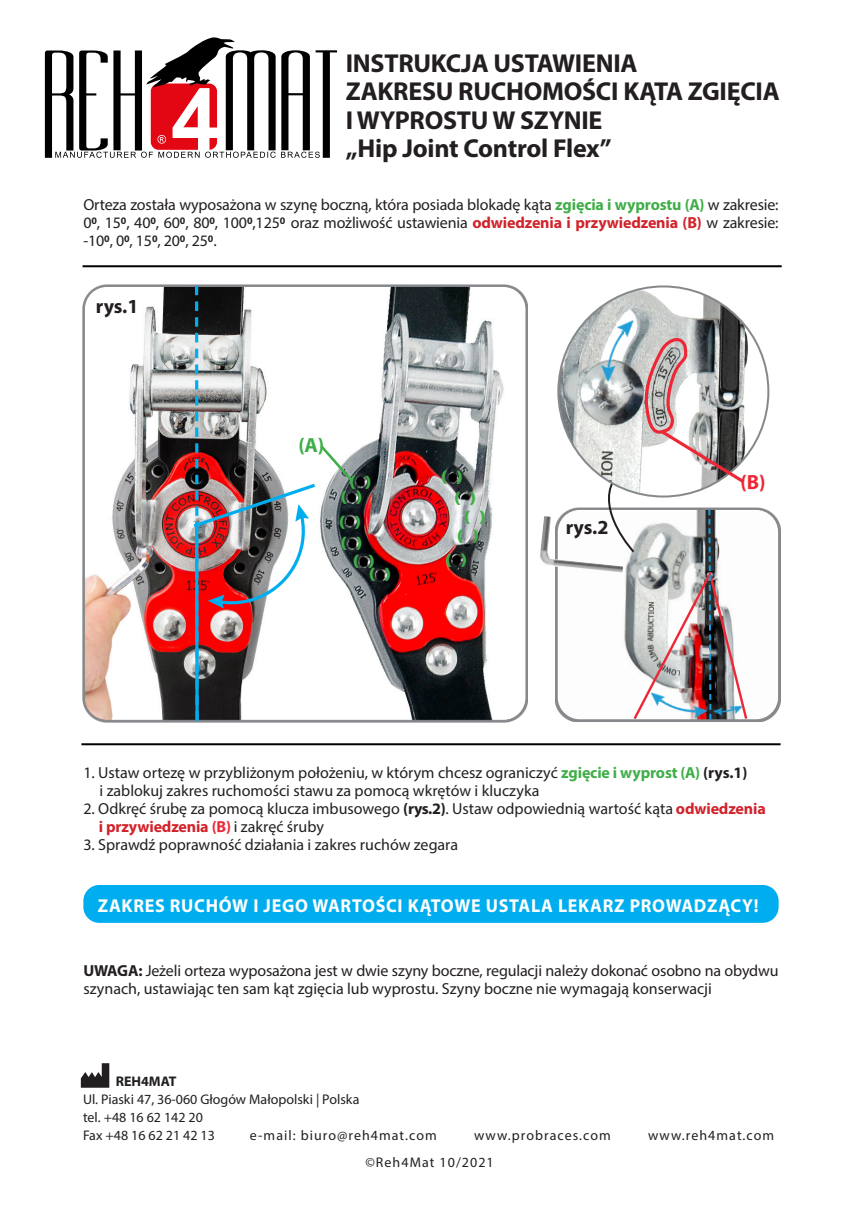
<style>
.page{position:relative;width:862px;height:1214px;background:#fff}
.page>*{position:absolute;margin:0;border:0;box-sizing:border-box;transform-origin:0 0}
.t1{font:700 26px "Myriad Pro";letter-spacing:-.01em;color:#231f20}
.t2{font:700 20.6px "Myriad Pro";color:#40ae49}
.t3{font:700 20.6px "Myriad Pro";color:#ed2836}
.t4{font:700 20px "Myriad Pro";color:#231f20}
.t5{font:700 18.8px "Myriad Pro";letter-spacing:.04em;color:#fff;scale:.96 1}
.t6{font:700 16.2px "Myriad Pro";color:#40ae49;scale:1.45 1}
.t7{font:16px/18px "Myriad Pro";color:#231f20}
.t8{font:700 16px "Myriad Pro";letter-spacing:-.01em;color:#d1232a}
.t9{font:14px "Myriad Pro";color:#231f20}
.t10{font:14px "Myriad Pro";letter-spacing:.065em;color:#231f20}
.t11{font:700 14px "Myriad Pro";color:#231f20}
.s1{font-weight:700;color:#40ae49}
.s2{font-weight:700;color:#d1232a}
.s3{font-weight:700}
.s4{color:#ed2836}
.s5{font-weight:400;color:#231f20}
</style>
<div class="page">
<img style="left:557px;top:509px;width:221px;height:210px">
<svg style="left:45px;top:37px;width:292px;height:121px"></svg>
<div style="left:84px;top:885px;width:693px;height:36px;background:#00aeef;border-radius:15px"></div>
<div style="left:83px;top:884px;width:695px;height:38px;border:2px solid #00aeef;border-radius:15px"></div>
<hr style="left:83px;top:265px;width:698px;height:2px;background:#000">
<img style="left:84px;top:286px;width:442px;height:434px">
<hr style="left:81px;top:743px;width:699px;height:2px;background:#000">
<img style="left:558px;top:286px;width:210px;height:210px;border-radius:105px">
<svg style="left:81px;top:1063px;width:28px;height:24px"></svg>
<img style="left:540px;top:516px;width:40px;height:57px">
<svg style="left:580px;top:302px;width:173px;height:420px"></svg>
<svg style="left:190px;top:286px;width:166px;height:434px"></svg>
<p class="t1" style="left:346px;top:46px;width:293px">INSTRUKCJA USTAWIENIA</p>
<p class="t1" style="left:346px;top:74px;width:435px">ZAKRESU RUCHOMOŚCI KĄTA ZGIĘCIA</p>
<p class="t1" style="left:346px;top:103px;width:258px">I WYPROSTU W SZYNIE</p>
<p class="t1" style="left:346px;top:131px;width:267px">„Hip Joint Control Flex”</p>
<p class="t7" style="left:83px;top:196px;width:697px;text-align:justify">Orteza została wyposażona w szynę boczną, która posiada blokadę kąta <span class="s1">zgięcia i wyprostu (A)</span> w zakresie:<br>0<sup>0</sup>, 15<sup>0</sup>, 40<sup>0</sup>, 60<sup>0</sup>, 80<sup>0</sup>, 100<sup>0</sup>,125<sup>0</sup> oraz możliwość ustawienia <span class="s2">odwiedzenia i przywiedzenia (B)</span> w zakresie: -10<sup>0</sup>, 0<sup>0</sup>, 15<sup>0</sup>, 20<sup>0</sup>, 25<sup>0</sup>.</p>
<p class="t4" style="left:96px;top:293px;width:44px">rys.1</p>
<p class="t2" style="left:298px;top:431px;width:27px">(A)</p>
<p class="t6" style="left:349px;top:470px;width:17px">( )</p>
<p class="t6" style="left:440px;top:465px;width:17px">( )</p>
<p class="t3" style="left:740px;top:468px;width:27px">(B)</p>
<p class="t6" style="left:340px;top:486px;width:17px">( )</p>
<p class="t6" style="left:454px;top:486px;width:17px">( )</p>
<p class="t6" style="left:339px;top:510px;width:17px">( )</p>
<p class="t6" style="left:340px;top:532px;width:17px">( )</p>
<p class="t6" style="left:352px;top:550px;width:17px">( )</p>
<p class="t6" style="left:369px;top:563px;width:17px">( )</p>
<p class="t6" style="left:463px;top:505px;width:17px">( )</p>
<p class="t6" style="left:445px;top:548px;width:17px">( )</p>
<p class="t6" style="left:456px;top:525px;width:17px">( )</p>
<p class="t4" style="left:566px;top:514px;width:44px">rys.2</p>
<p class="t7" style="left:83px;top:763px;width:665px">1. Ustaw ortezę w przybliżonym położeniu, w którym chcesz ograniczyć <span class="s1">zgięcie i wyprost (A)</span> <span class="s3">(rys.1)</span></p>
<p class="t7" style="left:99px;top:781px;width:441px">i zablokuj zakres ruchomości stawu za pomocą wkrętów i kluczyka</p>
<p class="t7" style="left:83px;top:799px;width:684px">2. Odkręć śrubę za pomocą klucza imbusowego <span class="s3">(rys.2)</span>. Ustaw odpowiednią wartość kąta <span class="s2">odwiedzenia</span></p>
<p class="t8" style="left:99px;top:816px;width:227px">i przywiedzenia <span class="s4">(B)</span> <span class="s5">i zakręć śruby</span></p>
<p class="t7" style="left:83px;top:835px;width:376px">3. Sprawdź poprawność działania i zakres ruchów zegara</p>
<p class="t5" style="left:98px;top:892px;width:689px">ZAKRES RUCHÓW I JEGO WARTOŚCI KĄTOWE USTALA LEKARZ PROWADZĄCY!</p>
<p class="t7" style="left:83px;top:961px;width:697px"><span class="s3">UWAGA:</span> Jeżeli orteza wyposażona jest w dwie szyny boczne, regulacji należy dokonać osobno na obydwu szynach, ustawiając ten sam kąt zgięcia lub wyprostu. Szyny boczne nie wymagają konserwacji</p>
<p class="t11" style="left:116px;top:1072px;width:62px">REH4MAT</p>
<p class="t9" style="left:83px;top:1090px;width:278px">Ul. Piaski 47, 36-060 Głogów Małopolski | Polska</p>
<p class="t9" style="left:83px;top:1108px;width:121px">tel. +48 16 62 142 20</p>
<p class="t9" style="left:83px;top:1126px;width:133px">Fax +48 16 62 21 42 13</p>
<p class="t10" style="left:250px;top:1126px;width:188px">e-mail: biuro@reh4mat.com</p>
<p class="t10" style="left:474px;top:1126px;width:138px">www.probraces.com</p>
<p class="t10" style="left:648px;top:1126px;width:128px">www.reh4mat.com</p>
<p class="t10" style="left:365px;top:1152px;width:130px">©Reh4Mat 10/2021</p>
</div>
